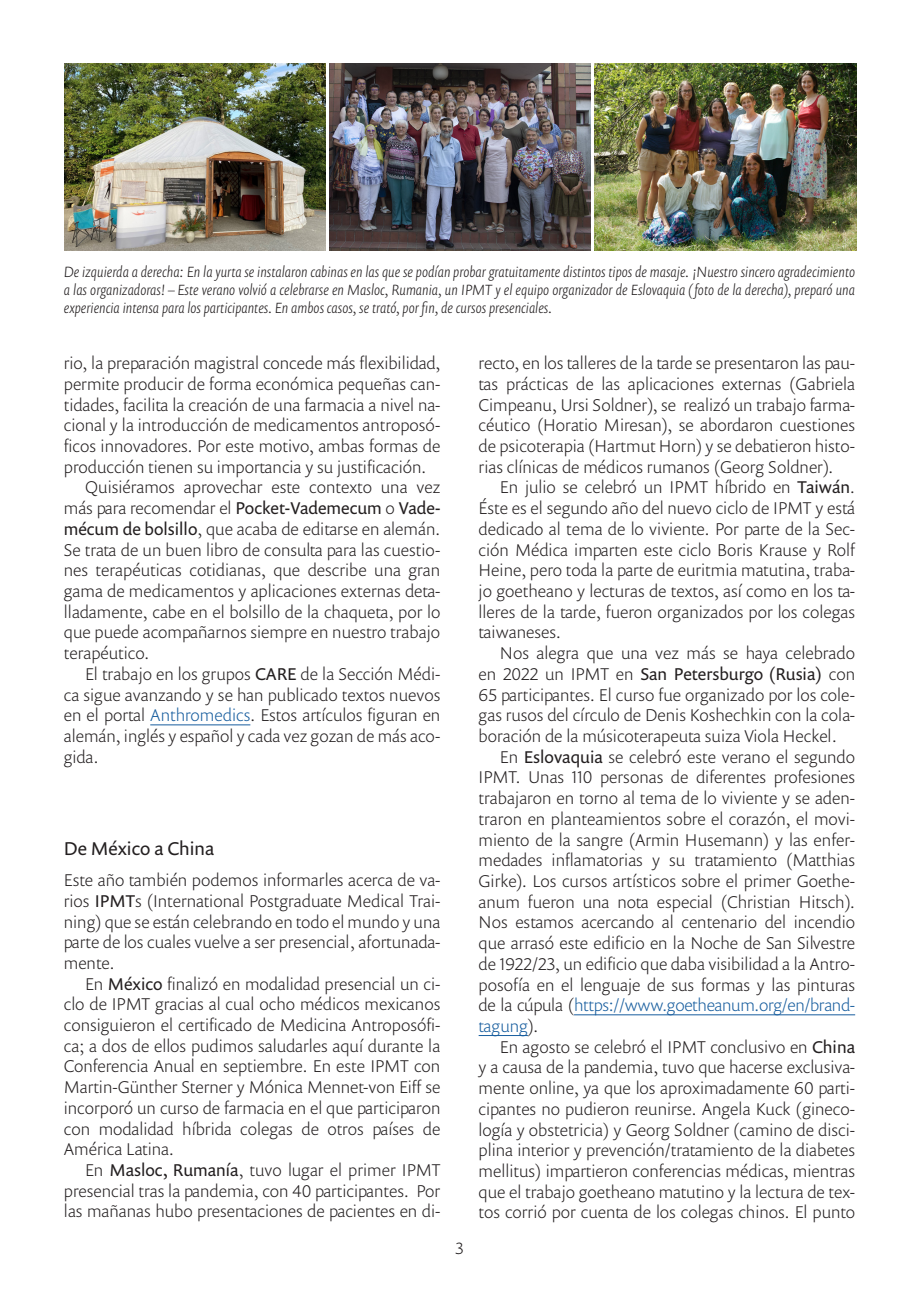
<style>
.page{position:relative;width:919px;height:1289px;background:#fff}
.page>*{position:absolute;margin:0;border:0;box-sizing:border-box;transform-origin:0 0}
.t1{font:18.75px "Prenton RP Pro";color:#231f20}
.t2{font:300 17.25px/20.7px "Prenton RP Pro";color:#231f20;text-align:justify}
.t3{font:300 16.5px "Prenton RP Pro";color:#231f20}
.t4{font:italic 300 15px/18px "Prenton RP Pro";color:#231f20;text-align:justify}
.s1{font-weight:400}
.s2{color:#175d9e}
</style>
<div class="page">
<hr style="left:150px;top:724px;width:100px;height:1px;background:#175d9e">
<hr style="left:574px;top:1014px;width:281px;height:1px;background:#175d9e">
<hr style="left:478px;top:1035px;width:50px;height:1px;background:#175d9e">
<img style="left:64px;top:64px;width:262px;height:187px">
<img style="left:329px;top:64px;width:262px;height:187px">
<img style="left:594px;top:64px;width:262px;height:187px">
<p class="t4" style="left:64px;top:262px;width:792px">De izquierda a derecha: En la yurta se instalaron cabinas en las que se podían probar gratuitamente distintos tipos de masaje. ¡Nuestro sincero agradecimiento a las organizadoras! – Este verano volvió a celebrarse en Masloc, Rumania, un IPMT y el equipo organizador de Eslovaquia (foto de la derecha), preparó una experiencia intensa para los participantes. En ambos casos, se trató, por fin, de cursos presenciales.</p>
<p class="t2" style="left:64px;top:352px;width:378px">rio, la preparación magistral concede más flexibilidad, permite producir de forma económica pequeñas can&shy;tidades, facilita la creación de una farmacia a nivel na&shy;cional y la introducción de medicamentos antroposó&shy;ficos innovadores. Por este motivo, ambas formas de producción tienen su importancia y su justificación.</p>
<p class="t2" style="left:64px;top:476px;width:378px;text-indent:21px">Quisiéramos aprovechar este contexto una vez más para recomendar el <span class="s1">Pocket-Vademecum</span> o <span class="s1">Vade&shy;mécum de bolsillo</span>, que acaba de editarse en alemán.<br>Se trata de un buen libro de consulta para las cuestio&shy;nes terapéuticas cotidianas, que describe una gran gama de medicamentos y aplicaciones externas deta&shy;lladamente, cabe en el bolsillo de la chaqueta, por lo que puede acompañarnos siempre en nuestro trabajo terapéutico.</p>
<p class="t2" style="left:64px;top:663px;width:378px;text-indent:21px">El trabajo en los grupos <span class="s1">CARE</span> de la Sección Médi&shy;ca sigue avanzando y se han publicado textos nuevos en el portal <span class="s2">Anthromedics</span>. Estos artículos figuran en alemán, inglés y español y cada vez gozan de más aco&shy;gida.</p>
<p class="t1" style="left:64px;top:836px;width:152px">De México a China</p>
<p class="t2" style="left:64px;top:869px;width:378px">Este año también podemos informarles acerca de va&shy;rios <span class="s1">IPMT</span>s (International Postgraduate Medical Trai&shy;ning) que se están celebrando en todo el mundo y una parte de los cuales vuelve a ser presencial, afortunada&shy;mente.</p>
<p class="t2" style="left:64px;top:972px;width:378px;text-indent:21px">En <span class="s1">México</span> finalizó en modalidad presencial un ci&shy;clo de IPMT gracias al cual ocho médicos mexicanos consiguieron el certificado de Medicina Antroposófi&shy;ca; a dos de ellos pudimos saludarles aquí durante la Conferencia Anual en septiembre. En este IPMT con Martin-Günther Sterner y Mónica Mennet-von Eiff se incorporó un curso de farmacia en el que participaron con modalidad híbrida colegas de otros países de América Latina.</p>
<p class="t2" style="left:64px;top:1158px;width:378px;text-indent:21px">En <span class="s1">Masloc, Rumanía</span>, tuvo lugar el primer IPMT presencial tras la pandemia, con 40 participantes. Por las mañanas hubo presentaciones de pacientes en di-</p>
<p class="t3" style="left:455px;top:1236px;width:10px">3</p>
<p class="t2" style="left:478px;top:352px;width:378px">recto, en los talleres de la tarde se presentaron las pau&shy;tas prácticas de las aplicaciones externas (Gabriela Cimpeanu, Ursi Soldner), se realizó un trabajo farma&shy;céutico (Horatio Miresan), se abordaron cuestiones de psicoterapia (Hartmut Horn) y se debatieron histo&shy;rias clínicas de médicos rumanos (Georg Soldner).</p>
<p class="t2" style="left:478px;top:476px;width:378px;text-indent:21px">En julio se celebró un IPMT híbrido en <span class="s1">Taiwán</span>.<br>Éste es el segundo año del nuevo ciclo de IPMT y está dedicado al tema de lo viviente. Por parte de la Sec&shy;ción Médica imparten este ciclo Boris Krause y Rolf Heine, pero toda la parte de euritmia matutina, traba&shy;jo goetheano y lecturas de textos, así como en los ta&shy;lleres de la tarde, fueron organizados por los colegas taiwaneses.</p>
<p class="t2" style="left:478px;top:642px;width:378px;text-indent:21px">Nos alegra que una vez más se haya celebrado en 2022 un IPMT en <span class="s1">San Petersburgo (Rusia)</span> con 65 participantes. El curso fue organizado por los cole&shy;gas rusos del círculo de Denis Koshechkin con la cola&shy;boración de la músicoterapeuta suiza Viola Heckel.</p>
<p class="t2" style="left:478px;top:745px;width:378px;text-indent:21px">En <span class="s1">Eslovaquia</span> se celebró este verano el segundo IPMT. Unas 110 personas de diferentes profesiones trabajaron en torno al tema de lo viviente y se aden&shy;traron en planteamientos sobre el corazón, el movi&shy;miento de la sangre (Armin Husemann) y las enfer&shy;medades inflamatorias y su tratamiento (Matthias Girke). Los cursos artísticos sobre el primer Goethe&shy;anum fueron una nota especial (Christian Hitsch).<br>Nos estamos acercando al centenario del incendio que arrasó este edificio en la Noche de San Silvestre de 1922/23, un edificio que daba visibilidad a la Antro&shy;posofía en el lenguaje de sus formas y las pinturas de la cúpula (<span class="s2">https://www.goetheanum.org/en/brand&shy;tagung</span>).</p>
<p class="t2" style="left:478px;top:1035px;width:378px;text-indent:21px">En agosto se celebró el IPMT conclusivo en <span class="s1">China </span>y a causa de la pandemia, tuvo que hacerse exclusiva&shy;mente online, ya que los aproximadamente 60 parti&shy;cipantes no pudieron reunirse. Angela Kuck (gineco&shy;logía y obstetricia) y Georg Soldner (camino de disci&shy;plina interior y prevención/tratamiento de la diabetes mellitus) impartieron conferencias médicas, mientras que el trabajo goetheano matutino y la lectura de tex&shy;tos corrió por cuenta de los colegas chinos. El punto</p>
</div>
